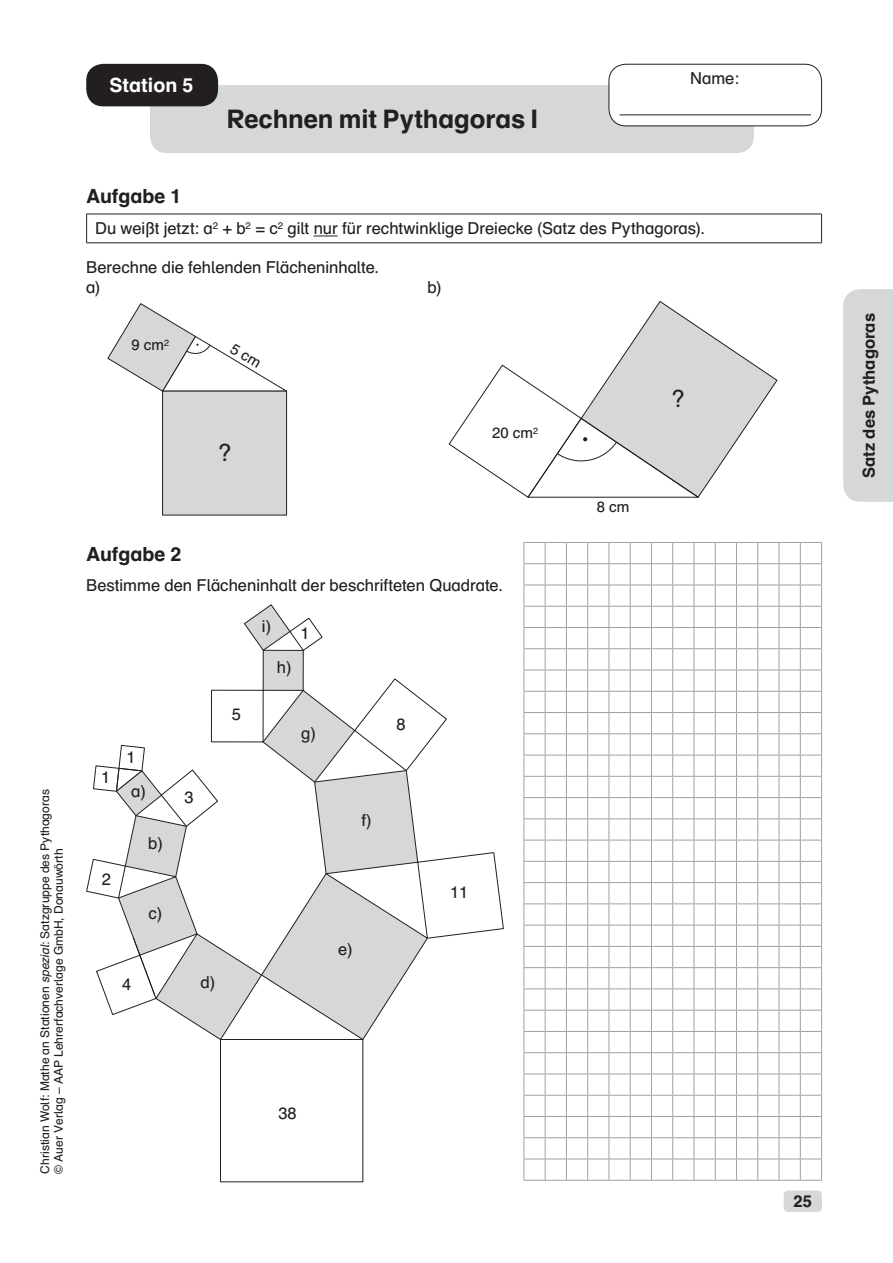
<style>
.page{position:relative;width:893px;height:1263px;background:#fff}
.page>*{position:absolute;margin:0;border:0;box-sizing:border-box;transform-origin:0 0}
.t1{font:700 25.5px "Auer Schulbuch";letter-spacing:-.005em;color:#231f20}
.t2{font:24px "Auer Schulbuch";color:#231f20}
.t3{font:700 19.5px "Auer Schulbuch";letter-spacing:-.005em;color:#231f20}
.t4{font:700 19.5px "Auer Schulbuch";color:#fff}
.t5{font:16.5px/19.5px "Auer Schulbuch";color:#231f20}
.t6{font:700 16.5px "Auer Schulbuch";color:#231f20}
.t7{font:15px "Auer Schulbuch";color:#231f20}
.t8{font:12px/13.5px "Auer Schulbuch";color:#231f20}
.s1{font-style:italic}
</style>
<div class="page">
<div style="left:150px;top:85px;width:604px;height:68px;background:#d5d7d8;border-radius:17px"></div>
<div style="left:86px;top:64px;width:132px;height:42px;background:#231f20;border-radius:17px"></div>
<div style="left:609px;top:64px;width:212px;height:62px;background:#fff;border-radius:17px"></div>
<div style="left:608px;top:64px;width:214px;height:62px;border:1px solid #231f20;border-radius:17px"></div>
<div style="left:784px;top:1191px;width:38px;height:21px;background:#d5d7d8;border-radius:4px"></div>
<div style="left:843px;top:289px;width:50px;height:213px;background:#d5d7d8"></div>
<hr style="left:619px;top:115px;width:192px;height:1px;background:#231f20">
<hr style="left:86px;top:214px;width:736px;height:1px;background:#231f20">
<svg style="left:86px;top:214px;width:1px;height:28px"></svg>
<svg style="left:821px;top:214px;width:1px;height:28px"></svg>
<hr style="left:86px;top:242px;width:736px;height:1px;background:#231f20">
<svg style="left:314px;top:236px;width:24px;height:1px"></svg>
<div style="left:163px;top:391px;width:124px;height:124px;background:#d5d7d8"></div>
<div style="left:162px;top:391px;width:125px;height:124px;border:1px solid #231f20"></div>
<svg style="left:448px;top:301px;width:330px;height:197px"></svg>
<svg style="left:244px;top:604px;width:79px;height:47px"></svg>
<div style="left:263px;top:650px;width:40px;height:40px;background:#d5d7d8"></div>
<div style="left:263px;top:650px;width:41px;height:41px;border:1px solid #231f20"></div>
<div style="left:220px;top:1039px;width:143px;height:143px;border:1px solid #231f20"></div>
<svg style="left:86px;top:678px;width:418px;height:363px"></svg>
<svg style="left:523px;top:542px;width:299px;height:639px"></svg>
<svg style="left:107px;top:303px;width:181px;height:89px"></svg>
<p class="t4" style="left:110px;top:77px;width:85px">Station 5</p>
<h1 class="t1" style="left:227px;top:109px;width:313px">Rechnen mit Pythagoras I</h1>
<p class="t5" style="left:690px;top:69px;width:50px">Name:</p>
<p class="t8" style="left:39px;top:1174px;width:386px;rotate:-90deg">Christian Wolf: Mathe an Stationen <span class="s1">spezial</span>: Satzgruppe des Pythagoras © Auer Verlag – AAP Lehrerfachverlage GmbH, Donauwörth</p>
<p class="t3" style="left:86px;top:188px;width:97px">Aufgabe 1</p>
<p class="t5" style="left:95px;top:220px;width:611px">Du weißt jetzt: a<sup>2</sup> + b<sup>2</sup> = c<sup>2</sup> gilt nur für rechtwinklige Dreiecke (Satz des Pythagoras).</p>
<p class="t5" style="left:86px;top:259px;width:294px">Berechne die fehlenden Flächeninhalte. a)</p>
<p class="t5" style="left:427px;top:278px;width:16px">b)</p>
<p class="t7" style="left:131px;top:339px;width:39px">9 cm<sup>2</sup></p>
<h2 class="t2" style="left:218px;top:443px;width:15px">?</h2>
<p class="t7" style="left:492px;top:427px;width:47px">20 cm<sup>2</sup></p>
<p class="t3" style="left:86px;top:546px;width:97px">Aufgabe 2</p>
<p class="t5" style="left:86px;top:576px;width:418px">Bestimme den Flächeninhalt der beschrifteten Quadrate.</p>
<p class="t5" style="left:262px;top:618px;width:49px">i) 1</p>
<p class="t5" style="left:101px;top:768px;width:11px">1</p>
<p class="t5" style="left:102px;top:870px;width:11px">2</p>
<p class="t5" style="left:126px;top:749px;width:11px">1</p>
<p class="t5" style="left:131px;top:783px;width:16px">a)</p>
<p class="t5" style="left:148px;top:834px;width:16px">b)</p>
<p class="t5" style="left:148px;top:904px;width:15px">c)</p>
<p class="t5" style="left:122px;top:975px;width:11px">4</p>
<p class="t5" style="left:185px;top:789px;width:11px">3</p>
<p class="t5" style="left:232px;top:706px;width:11px">5</p>
<p class="t5" style="left:200px;top:973px;width:16px">d)</p>
<p class="t5" style="left:277px;top:658px;width:16px">h)</p>
<p class="t5" style="left:301px;top:724px;width:16px">g)</p>
<p class="t5" style="left:396px;top:715px;width:11px">8</p>
<p class="t5" style="left:361px;top:811px;width:12px">f)</p>
<p class="t5" style="left:338px;top:940px;width:16px">e)</p>
<p class="t5" style="left:450px;top:883px;width:20px">11</p>
<p class="t5" style="left:278px;top:1105px;width:20px">38</p>
<p class="t7" style="left:597px;top:500px;width:34px">8 cm</p>
<h2 class="t2" style="left:671px;top:388px;width:15px">?</h2>
<p class="t6" style="left:862px;top:478px;width:166px;rotate:-90deg">Satz des Pythagoras</p>
<p class="t6" style="left:794px;top:1194px;width:20px">25</p>
</div>
